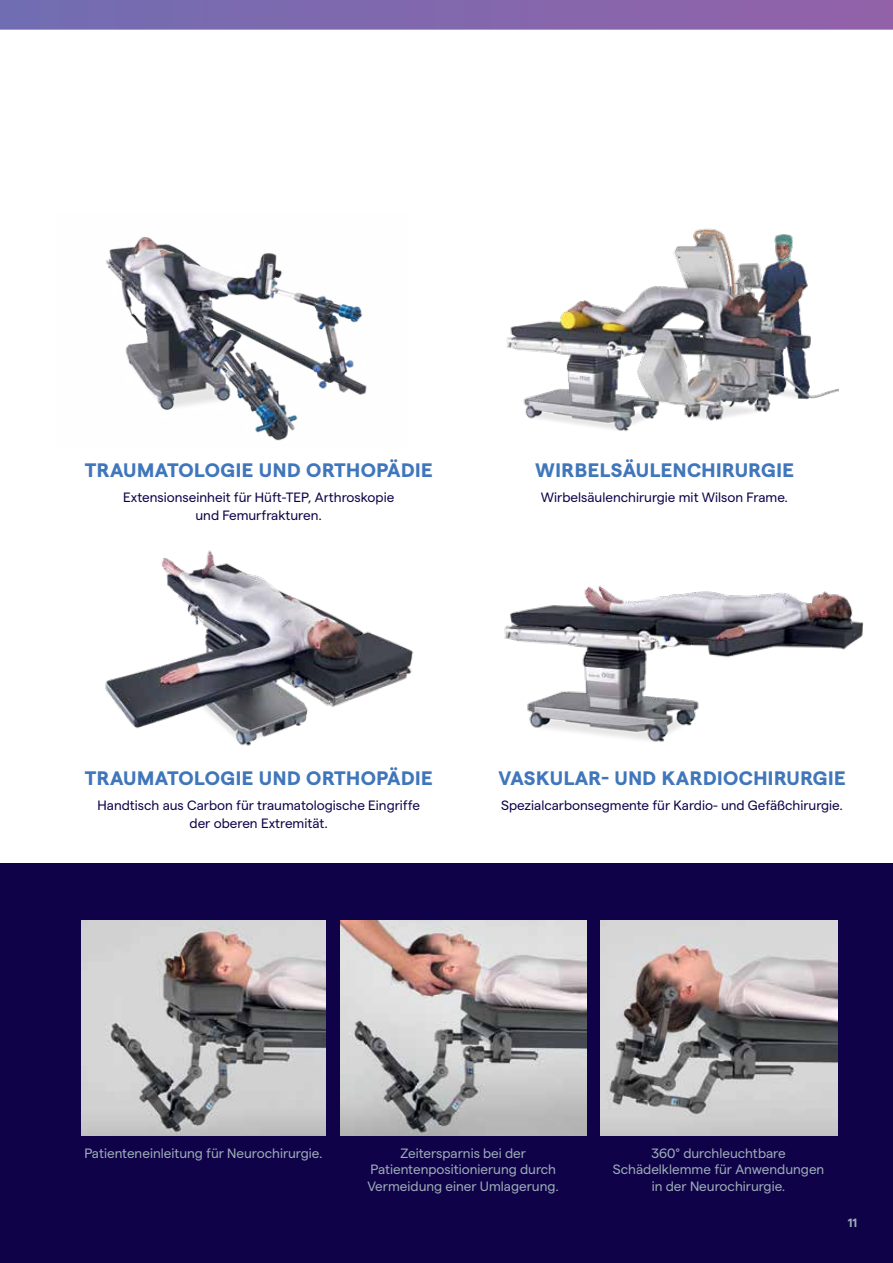
<style>
.page{position:relative;width:893px;height:1263px;background:#fff}
.page>*{position:absolute;margin:0;border:0;box-sizing:border-box;transform-origin:0 0}
.t1{font:700 19.5px "Matter";letter-spacing:.025em;color:#4076bb}
.t2{font:13.5px/18px "Matter";color:#100249;text-align:center}
.t3{font:13.5px/16.5px "Matter";color:#9cadb7;text-align:center}
.t4{font:700 12px "Matter";color:#9cadb7}
</style>
<div class="page">
<div style="left:0;top:864px;width:893px;height:399px;background:#100249"></div>
<img style="left:81px;top:920px;width:245px;height:216px">
<img style="left:340px;top:920px;width:246px;height:216px">
<img style="left:600px;top:920px;width:237px;height:216px">
<img style="left:105px;top:550px;width:309px;height:196px">
<img style="left:106px;top:236px;width:261px;height:205px">
<img style="left:504px;top:585px;width:360px;height:157px">
<img style="left:506px;top:228px;width:332px;height:203px">
<svg style="left:0;top:0;width:893px;height:30px;background:#8369ae"></svg>
<h1 class="t1" style="left:85px;top:456px;width:349px">TRAUMATOLOGIE UND ORTHOPÄDIE</h1>
<p class="t2" style="left:123px;top:487px;width:273px">Extensionseinheit für Hüft-TEP, Arthroskopie und Femurfrakturen.</p>
<h1 class="t1" style="left:535px;top:456px;width:260px">WIRBELSÄULENCHIRURGIE</h1>
<p class="t2" style="left:541px;top:487px;width:249px">Wirbelsäulenchirurgie mit Wilson Frame.</p>
<h1 class="t1" style="left:85px;top:764px;width:349px">TRAUMATOLOGIE UND ORTHOPÄDIE</h1>
<p class="t2" style="left:98px;top:795px;width:324px">Handtisch aus Carbon für traumatologische Eingriffe der oberen Extremität.</p>
<h1 class="t1" style="left:498px;top:764px;width:349px">VASKULAR- UND KARDIOCHIRURGIE</h1>
<p class="t2" style="left:501px;top:795px;width:343px">Spezialcarbonsegmente für Kardio- und Gefäßchirurgie.</p>
<p class="t3" style="left:84px;top:1144px;width:240px">Patienteneinleitung für Neurochirurgie.</p>
<p class="t3" style="left:368px;top:1144px;width:193px">Zeitersparnis bei der<br>Patientenpositionierung durch<br>Vermeidung einer Umlagerung.</p>
<p class="t3" style="left:613px;top:1144px;width:213px">360° durchleuchtbare<br>Schädelklemme für Anwendungen in der Neurochirurgie.</p>
<p class="t4" style="left:848px;top:1214px;width:11px">11</p>
</div>
